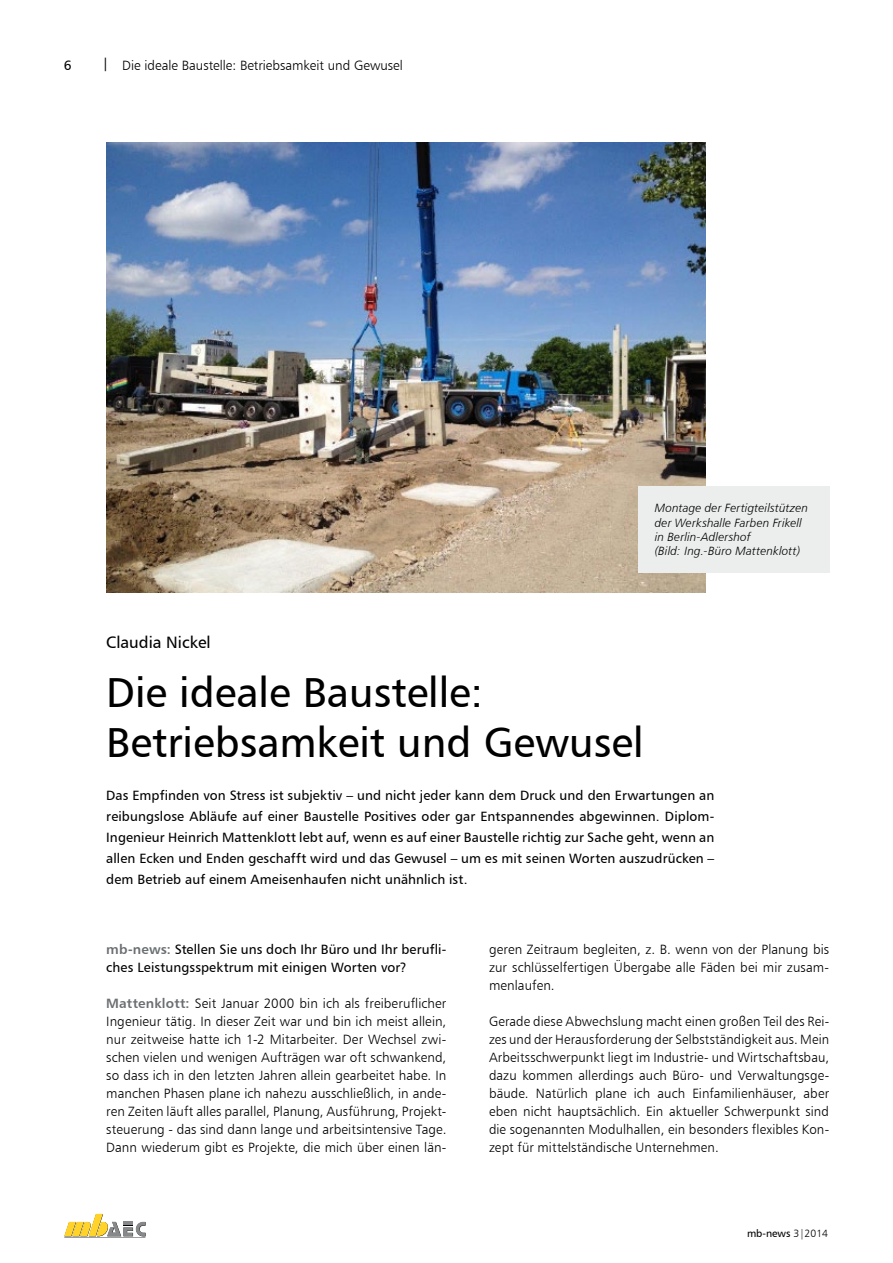
<style>
.page{position:relative;width:893px;height:1263px;background:#fff}
.page>*{position:absolute;margin:0;border:0;box-sizing:border-box;transform-origin:0 0}
.t1{font:42px/50.4px "Humanist 777 BT Roman B";color:#000}
.t2{font:16.5px "Humanist 777 BT Roman B";color:#000}
.t3{font:13.5px/18px "Humanist 777 BT Light B";letter-spacing:.005em;color:#000;text-align:justify}
.t4{font:13.5px/21px "Humanist 777 BT Roman B";letter-spacing:.005em;color:#000}
.t5{font:12px/14.4px "Humanist 777 BT Light Italic B";letter-spacing:.01em;color:#000}
.t6{font:10.5px "Humanist 777 BT Roman B";color:#000}
.s1{font-family:"Humanist 777 BT Roman B"}
.s2{font-family:"Humanist 777 BT Bold B";color:#6b6f72}
.s3{font-family:"Humanist 777 BT Light B"}
</style>
<div class="page">
<svg style="left:64px;top:1214px;width:82px;height:23px"></svg>
<img style="left:106px;top:143px;width:600px;height:449px">
<div style="left:638px;top:486px;width:191px;height:86px;background:#eceded"></div>
<p class="t4" style="left:64px;top:54px;width:9px">6</p>
<p class="t3" style="left:102px;top:56px;width:302px"><span class="s1">|</span> Die ideale Baustelle: Betriebsamkeit und Gewusel</p>
<p class="t5" style="left:655px;top:501px;width:155px">Montage der Fertigteilstützen der Werkshalle Farben Frikell in Berlin-Adlershof<br>(Bild: Ing.-Büro Mattenklott)</p>
<p class="t2" style="left:106px;top:632px;width:106px">Claudia Nickel</p>
<h1 class="t1" style="left:106px;top:666px;width:539px">Die ideale Baustelle:<br>Betriebsamkeit und Gewusel</h1>
<p class="t4" style="left:106px;top:784px;width:610px;text-align:justify">Das Empfinden von Stress ist subjektiv – und nicht jeder kann dem Druck und den Erwartungen an reibungslose Abläufe auf einer Baustelle Positives oder gar Entspannendes abgewinnen. Diplom-Ingenieur Heinrich Mattenklott lebt auf, wenn es auf einer Baustelle richtig zur Sache geht, wenn an allen Ecken und Enden geschafft wird und das Gewusel – um es mit seinen Worten auszudrücken – dem Betrieb auf einem Ameisenhaufen nicht unähnlich ist.</p>
<p class="t4" style="left:106px;top:940px;width:342px;line-height:18px"><span class="s2">mb-news:</span> Stellen Sie uns doch Ihr Büro und Ihr berufli&shy;ches Leistungsspektrum mit einigen Worten vor?</p>
<p class="t3" style="left:106px;top:994px;width:342px"><span class="s2">Mattenklott:</span> Seit Januar 2000 bin ich als freiberuflicher Ingenieur tätig. In dieser Zeit war und bin ich meist allein, nur zeitweise hatte ich 1-2 Mitarbeiter. Der Wechsel zwi&shy;schen vielen und wenigen Aufträgen war oft schwankend, so dass ich in den letzten Jahren allein gearbeitet habe. In manchen Phasen plane ich nahezu ausschließlich, in ande&shy;ren Zeiten läuft alles parallel, Planung, Ausführung, Projekt&shy;steuerung - das sind dann lange und arbeitsintensive Tage.<br>Dann wiederum gibt es Projekte, die mich über einen län-</p>
<p class="t3" style="left:489px;top:940px;width:342px">geren Zeitraum begleiten, z. B. wenn von der Planung bis zur schlüsselfertigen Übergabe alle Fäden bei mir zusam&shy;menlaufen.</p>
<p class="t3" style="left:489px;top:1012px;width:342px">Gerade diese Abwechslung macht einen großen Teil des Rei&shy;zes und der Herausforderung der Selbstständigkeit aus. Mein Arbeitsschwerpunkt liegt im Industrie- und Wirtschaftsbau, dazu kommen allerdings auch Büro- und Verwaltungsge&shy;bäude. Natürlich plane ich auch Einfamilienhäuser, aber eben nicht hauptsächlich. Ein aktueller Schwerpunkt sind die sogenannten Modulhallen, ein besonders flexibles Kon&shy;zept für mittelständische Unternehmen.</p>
<p class="t6" style="left:747px;top:1227px;width:83px">mb-news <span class="s3">3|2014</span></p>
</div>
